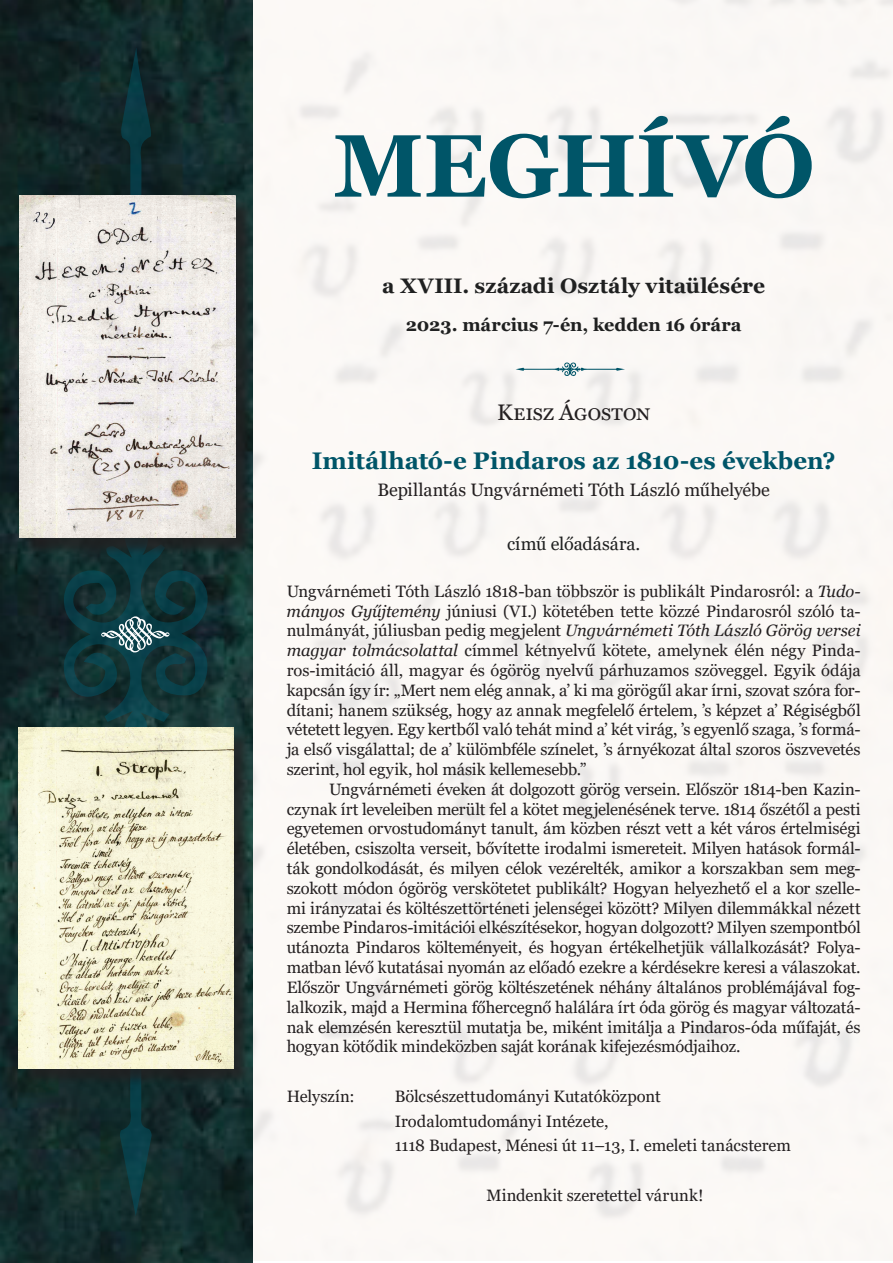
<style>
.page{position:relative;width:893px;height:1263px;background:#fff}
.page>*{position:absolute;margin:0;border:0;box-sizing:border-box;transform-origin:0 0}
.t1{font:700 88.5px "Georgia";letter-spacing:-.005em;color:#005568}
.t2{font:72px "Nymphette";color:#fff}
.t3{font:700 24px "Georgia";letter-spacing:.005em;color:#005568}
.t4{font:22.5px "Georgia";letter-spacing:.065em;color:#231f20}
.t5{font:700 21px "Georgia";letter-spacing:.005em;color:#1f2020}
.t6{font:18px "Georgia";letter-spacing:-.005em;color:#231f20}
.t7{font:700 18px "Georgia";color:#1f2020}
.t8{font:18px "Georgia";color:#1f2020}
.t9{font:16.5px/19.8px "Georgia";letter-spacing:-.005em;color:#231f20;text-align:justify}
.s1{font-style:italic}
</style>
<div class="page">
<div style="left:252px;top:0;width:641px;height:1261px;background:#fbf8f6"></div>
<img style="left:0;top:0;width:252px;height:1263px">
<svg style="left:516px;top:362px;width:109px;height:14px"></svg>
<svg style="left:62px;top:48px;width:147px;height:1168px;background:#123032"></svg>
<div style="left:112px;top:616px;width:47px;height:36px;background:#094049;border-radius:50%"></div>
<div style="left:22px;top:198px;width:232px;height:358px;background:#231f20;opacity:.75"></div>
<img style="left:20px;top:196px;width:215px;height:342px">
<div style="left:20px;top:730px;width:232px;height:357px;background:#231f20;opacity:.75"></div>
<img style="left:18px;top:728px;width:215px;height:340px">
<h2 class="t2" style="left:99px;top:595px;width:73px">s</h2>
<h1 class="t1" style="left:333px;top:109px;width:483px">Meghívó</h1>
<p class="t5" style="left:382px;top:272px;width:384px">a XVIII. századi Osztály vitaülésére</p>
<p class="t7" style="left:406px;top:313px;width:337px">2023. március 7-én, kedden 16 órára</p>
<h3 class="t4" style="left:497px;top:399px;width:154px">Keisz Ágoston</h3>
<h3 class="t3" style="left:312px;top:445px;width:525px">Imitálható-e Pindaros az 1810-es években?</h3>
<p class="t6" style="left:377px;top:479px;width:394px">Bepillantás Ungvárnémeti Tóth László műhelyébe</p>
<p class="t8" style="left:507px;top:533px;width:135px">című előadására.</p>
<p class="t9" style="left:287px;top:582px;width:576px">Ungvárnémeti Tóth László 1818-ban többször is publikált Pindarosról: a <span class="s1">Tudo&shy;mányos Gyűjtemény</span> júniusi (VI.) kötetében tette közzé Pindarosról szóló ta&shy;nulmányát, júliusban pedig megjelent <span class="s1">Ungvárnémeti Tóth László Görög versei magyar tolmácsolattal</span> címmel kétnyelvű kötete, amelynek élén négy Pinda&shy;ros-imitáció áll, magyar és ógörög nyelvű párhuzamos szöveggel. Egyik ódája kapcsán így ír: „Mert nem elég annak, a’ ki ma görögűl akar írni, szovat szóra for&shy;dítani; hanem szükség, hogy az annak megfelelő értelem, ’s képzet a’ Régiségből vétetett legyen. Egy kertből való tehát mind a’ két virág, ’s egyenlő szaga, ’s formá&shy;ja első visgálattal; de a’ külömbféle színelet, ’s árnyékozat által szoros öszvevetés szerint, hol egyik, hol másik kellemesebb.”</p>
<p class="t9" style="left:287px;top:780px;width:576px;text-indent:43px">Ungvárnémeti éveken át dolgozott görög versein. Először 1814-ben Kazin&shy;czynak írt leveleiben merült fel a kötet megjelenésének terve. 1814 őszétől a pesti egyetemen orvostudományt tanult, ám közben részt vett a két város értelmiségi életében, csiszolta verseit, bővítette irodalmi ismereteit. Milyen hatások formál&shy;ták gondolkodását, és milyen célok vezérelték, amikor a korszakban sem meg&shy;szokott módon ógörög verskötetet publikált? Hogyan helyezhető el a kor szelle&shy;mi irányzatai és költészettörténeti jelenségei között? Milyen dilemmákkal nézett szembe Pindaros-imitációi elkészítésekor, hogyan dolgozott? Milyen szempontból utánozta Pindaros költeményeit, és hogyan értékelhetjük vállalkozását? Folya&shy;matban lévő kutatásai nyomán az előadó ezekre a kérdésekre keresi a válaszokat.<br>Először Ungvárnémeti görög költészetének néhány általános problémájával fog&shy;lalkozik, majd a Hermina főhercegnő halálára írt óda görög és magyar változatá&shy;nak elemzésén keresztül mutatja be, miként imitálja a Pindaros-óda műfaját, és hogyan kötődik mindeközben saját korának kifejezésmódjaihoz.</p>
<p class="t9" style="left:287px;top:1086px;width:70px">Helyszín:</p>
<p class="t9" style="left:395px;top:1084px;width:398px;line-height:24.8px;text-align:left">Bölcsészettudományi Kutatóközpont<br>Irodalomtudományi Intézete,<br>1118 Budapest, Ménesi út 11–13, I. emeleti tanácsterem</p>
<p class="t9" style="left:486px;top:1185px;width:219px">Mindenkit szeretettel várunk!</p>
</div>
